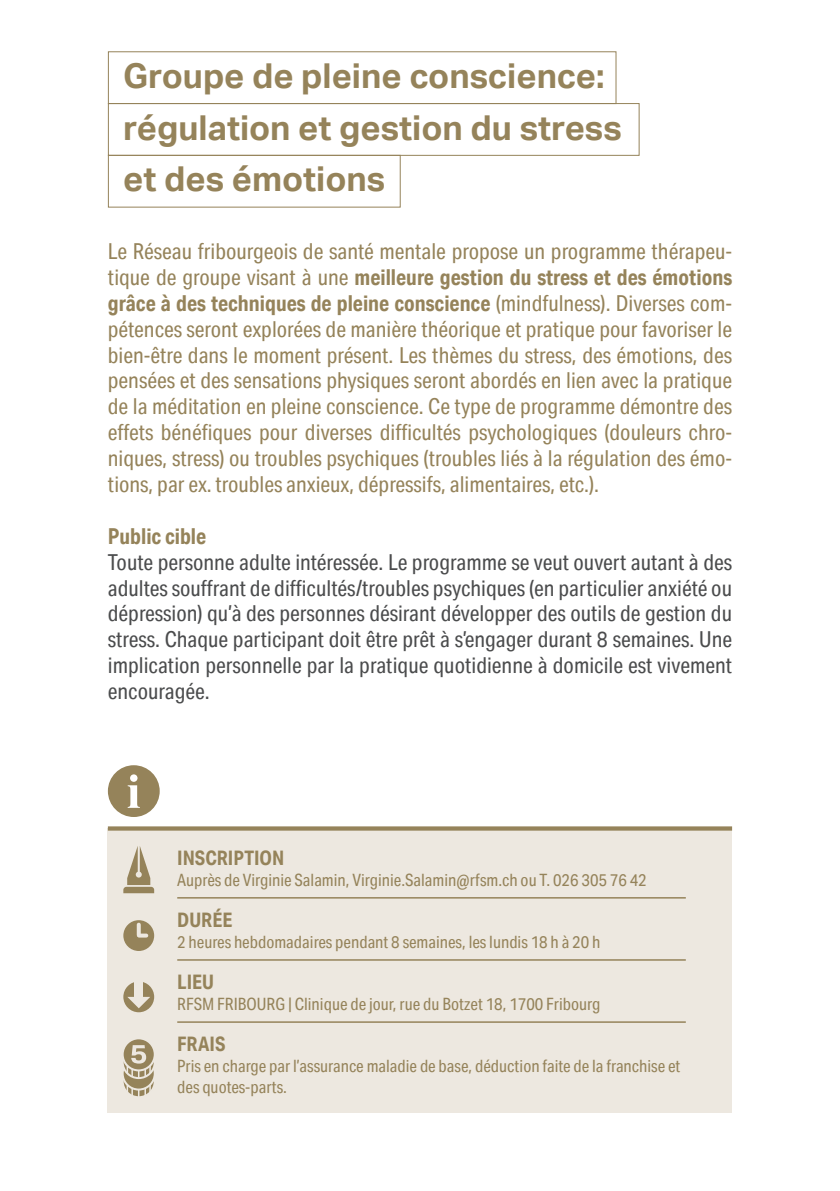
<style>
.page{position:relative;width:840px;height:1191px;background:#fff}
.page>*{position:absolute;margin:0;border:0;box-sizing:border-box;transform-origin:0 0}
.titre_2_barre_vide{font:700 34.2px/51.8px "Aktiv Grotesk";color:#95835a}
.texte_principal_vers{font:22px/25.8px "Aktiv Grotesk Cd";color:#95835a;text-align:justify}
.texte_principal_vers-2{font:22px/25.8px "Aktiv Grotesk Cd";color:#4b4c4d;text-align:justify}
.texte_principal_vers-3{font:700 22px "Aktiv Grotesk Cd";color:#95835a}
.titre_texte_infos_so{font:700 20px "Aktiv Grotesk Cd";color:#95835a}
.texte_infos_sous_bar{font:17px/20.8px "Aktiv Grotesk Cd";color:#95835a}
.s1{font-weight:700}
</style>
<div class="page">
<div style="left:108px;top:830px;width:623px;height:283px;background:#ede8e0"></div>
<hr style="left:177px;top:897px;width:508px;height:1px;background:#95835a">
<hr style="left:177px;top:959px;width:508px;height:1px;background:#95835a">
<hr style="left:177px;top:1021px;width:508px;height:1px;background:#95835a">
<div style="left:123px;top:920px;width:31px;height:31px;background:#95835a;border-radius:50%"></div>
<svg style="left:137px;top:924px;width:4px;height:11px"></svg>
<svg style="left:139px;top:933px;width:7px;height:4px"></svg>
<svg style="left:123px;top:1038px;width:32px;height:32px"></svg>
<div style="left:122px;top:1037px;width:34px;height:34px;border:2px solid #ede8e0;border-radius:50%"></div>
<svg style="left:121px;top:1045px;width:36px;height:54px;background:#c2b69e"></svg>
<svg style="left:108px;top:826px;width:623px;height:4px;background:#9f8f6a"></svg>
<div style="left:108px;top:765px;width:52px;height:52px;background:#95835a;border-radius:50%"></div>
<svg style="left:128px;top:774px;width:12px;height:34px"></svg>
<svg style="left:123px;top:845px;width:31px;height:48px"></svg>
<svg style="left:123px;top:981px;width:31px;height:31px"></svg>
<svg style="left:127px;top:997px;width:23px;height:11px"></svg>
<div style="left:135px;top:977px;width:8px;height:20px;background:#ede8e0"></div>
<div style="left:108px;top:51px;width:508px;height:53px;border:1px solid #95835a"></div>
<div style="left:108px;top:103px;width:531px;height:53px;border:1px solid #95835a"></div>
<div style="left:108px;top:155px;width:292px;height:53px;border:1px solid #95835a"></div>
<p class="titre_2_barre_vide" style="left:123px;top:50px;width:499px">Groupe de pleine conscience: régulation et gestion du stress</p>
<p class="titre_2_barre_vide" style="left:123px;top:154px;width:263px">et des émotions</p>
<p class="texte_principal_vers" style="left:108px;top:238px;width:625px">Le Réseau fribourgeois de santé mentale propose un programme thérapeu&shy;tique de groupe visant à une <span class="s1">meilleure gestion du stress et des émotions grâce à des techniques de pleine conscience</span> (mindfulness). Diverses com&shy;pétences seront explorées de manière théorique et pratique pour favoriser le bien-être dans le moment présent. Les thèmes du stress, des émotions, des pensées et des sensations physiques seront abordés en lien avec la pratique de la méditation en pleine conscience. Ce type de programme démontre des effets bénéfiques pour diverses difficultés psychologiques (douleurs chro&shy;niques, stress) ou troubles psychiques (troubles liés à la régulation des émo&shy;tions, par ex. troubles anxieux, dépressifs, alimentaires, etc.).</p>
<p class="texte_principal_vers-3" style="left:108px;top:522px;width:100px">Public cible</p>
<p class="texte_principal_vers-2" style="left:108px;top:549px;width:625px">Toute personne adulte intéressée. Le programme se veut ouvert autant à des adultes souffrant de difficultés/troubles psychiques (en particulier anxiété ou dépression) qu’à des personnes désirant développer des outils de gestion du stress. Chaque participant doit être prêt à s’engager durant 8 semaines. Une implication personnelle par la pratique quotidienne à domicile est vivement encouragée.</p>
<p class="titre_texte_infos_so" style="left:177px;top:845px;width:108px">INSCRIPTION</p>
<p class="texte_infos_sous_bar" style="left:177px;top:869px;width:471px">Auprès de Virginie Salamin, Virginie.Salamin@rfsm.ch ou T. 026 305 76 42</p>
<p class="titre_texte_infos_so" style="left:177px;top:907px;width:57px">DURÉE</p>
<p class="texte_infos_sous_bar" style="left:177px;top:931px;width:424px">2 heures hebdomadaires pendant 8 semaines, les lundis 18 h à 20 h</p>
<p class="titre_texte_infos_so" style="left:177px;top:969px;width:38px">LIEU</p>
<p class="texte_infos_sous_bar" style="left:177px;top:993px;width:424px">RFSM FRIBOURG | Clinique de jour, rue du Botzet 18, 1700 Fribourg</p>
<p class="titre_texte_infos_so" style="left:177px;top:1031px;width:50px">FRAIS</p>
<p class="texte_infos_sous_bar" style="left:177px;top:1055px;width:504px">Pris en charge par l’assurance maladie de base, déduction faite de la franchise et des quotes-parts.</p>
</div>
